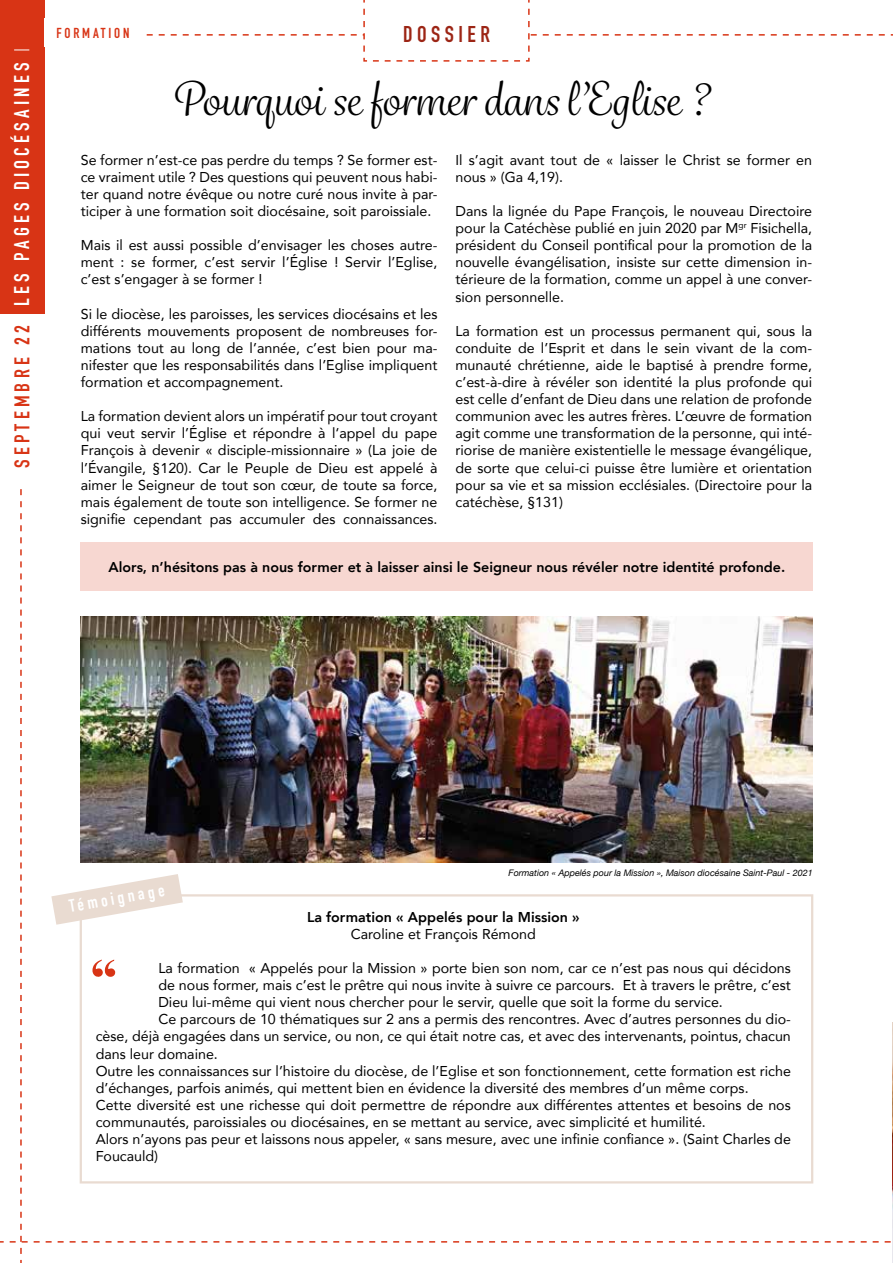
<style>
.page{position:relative;width:893px;height:1263px;background:#fff}
.page>*{position:absolute;margin:0;border:0;box-sizing:border-box;transform-origin:0 0}
.t1{font:45px "Grafolita Script";color:#000}
.t2{font:700 22.5px "DIN Condensed";letter-spacing:.2em;color:#9c2515}
.t3{font:700 21px "DIN Condensed";letter-spacing:.2em;color:#fff}
.t4{font:700 21px "DIN Condensed";letter-spacing:.2em;color:#d83415}
.t5{font:700 17.55px "DIN Condensed";color:#fff}
.t6{font:14.25px/17.1px "Avenir";color:#000;text-align:justify}
.t7{font:800 14.25px "Avenir";color:#000}
.t8{font:700 14.25px "DIN Condensed";letter-spacing:.2em;color:#d83415}
.t9{font:italic 9px "Helvetica Neue";color:#000}
</style>
<div class="page">
<div style="left:0;top:0;width:45px;height:314px;background:#d83415"></div>
<svg style="left:14px;top:50px;width:15px;height:1px"></svg>
<svg style="left:147px;top:0;width:746px;height:62px"></svg>
<img style="left:0;top:489px;width:893px;height:774px">
<h3 class="t3" style="left:8px;top:306px;width:244px;rotate:-90deg">LES PAGES DIOCÉSAINES</h3>
<h3 class="t4" style="left:8px;top:468px;width:144px;rotate:-90deg">SEPTEMBRE 22</h3>
<p class="t8" style="left:56px;top:23px;width:75px">FORMATION</p>
<h2 class="t2" style="left:403px;top:19px;width:88px">DOSSIER</h2>
<h1 class="t1" style="left:171px;top:70px;width:539px">Pourquoi se former dans l’Eglise ?</h1>
<p class="t6" style="left:81px;top:151px;width:358px">Se former n’est-ce pas perdre du temps ? Se former est&shy;ce vraiment utile ? Des questions qui peuvent nous habi&shy;ter quand notre évêque ou notre curé nous invite à par&shy;ticiper à une formation soit diocésaine, soit paroissiale.</p>
<p class="t6" style="left:81px;top:236px;width:358px">Mais il est aussi possible d’envisager les choses autre&shy;ment : se former, c’est servir l’Église ! Servir l’Eglise, c’est s’engager à se former !</p>
<p class="t6" style="left:81px;top:305px;width:358px">Si le diocèse, les paroisses, les services diocésains et les différents mouvements proposent de nombreuses for&shy;mations tout au long de l’année, c’est bien pour ma&shy;nifester que les responsabilités dans l’Eglise impliquent formation et accompagnement.</p>
<p class="t6" style="left:81px;top:407px;width:358px">La formation devient alors un impératif pour tout croyant qui veut servir l’Église et répondre à l‘appel du pape François à devenir « disciple-missionnaire » (La joie de l’Évangile, §120). Car le Peuple de Dieu est appelé à aimer le Seigneur de tout son cœur, de toute sa force, mais également de toute son intelligence. Se former ne signifie cependant pas accumuler des connaissances.</p>
<p class="t6" style="left:455px;top:151px;width:358px">Il s’agit avant tout de « laisser le Christ se former en nous » (Ga 4,19).</p>
<p class="t6" style="left:455px;top:202px;width:358px">Dans la lignée du Pape François, le nouveau Directoire pour la Catéchèse publié en juin 2020 par M<sup>gr</sup> Fisichella, président du Conseil pontifical pour la promotion de la nouvelle évangélisation, insiste sur cette dimension in&shy;térieure de la formation, comme un appel à une conver&shy;sion personnelle.</p>
<p class="t6" style="left:455px;top:322px;width:358px">La formation est un processus permanent qui, sous la conduite de l’Esprit et dans le sein vivant de la com&shy;munauté chrétienne, aide le baptisé à prendre forme, c’est-à-dire à révéler son identité la plus profonde qui est celle d’enfant de Dieu dans une relation de profonde communion avec les autres frères. L’œuvre de formation agit comme une transformation de la personne, qui inté&shy;riorise de manière existentielle le message évangélique, de sorte que celui-ci puisse être lumière et orientation pour sa vie et sa mission ecclésiales. (Directoire pour la catéchèse, §131)</p>
<p class="t7" style="left:108px;top:555px;width:678px">Alors, n’hésitons pas à nous former et à laisser ainsi le Seigneur nous révéler notre identité profonde.</p>
<p class="t9" style="left:508px;top:866px;width:306px">Formation « Appelés pour la Mission », Maison diocésaine Saint-Paul - 2021</p>
<p class="t5" style="left:67px;top:895px;width:98px;rotate:-10deg">Témoignage</p>
<p class="t7" style="left:307px;top:906px;width:274px">La formation « Appelés pour la Mission »</p>
<p class="t6" style="left:351px;top:925px;width:187px">Caroline et François Rémond</p>
<p class="t6" style="left:158px;top:959px;width:634px">La formation « Appelés pour la Mission » porte bien son nom, car ce n’est pas nous qui décidons</p>
<p class="t6" style="left:158px;top:976px;width:634px">de nous former, mais c’est le prêtre qui nous invite à suivre ce parcours. Et à travers le prêtre, c’est</p>
<p class="t6" style="left:158px;top:993px;width:566px">Dieu lui-même qui vient nous chercher pour le servir, quelle que soit la forme du service.</p>
<p class="t6" style="left:158px;top:1010px;width:634px">Ce parcours de 10 thématiques sur 2 ans a permis des rencontres. Avec d’autres personnes du dio-</p>
<p class="t6" style="left:96px;top:1027px;width:697px">cèse, déjà engagées dans un service, ou non, ce qui était notre cas, et avec des intervenants, pointus, chacun</p>
<p class="t6" style="left:96px;top:1045px;width:124px">dans leur domaine.</p>
<p class="t6" style="left:96px;top:1062px;width:697px">Outre les connaissances sur l’histoire du diocèse, de l’Eglise et son fonctionnement, cette formation est riche</p>
<p class="t6" style="left:96px;top:1079px;width:654px">d’échanges, parfois animés, qui mettent bien en évidence la diversité des membres d’un même corps.</p>
<p class="t6" style="left:96px;top:1096px;width:697px">Cette diversité est une richesse qui doit permettre de répondre aux différentes attentes et besoins de nos</p>
<p class="t6" style="left:96px;top:1113px;width:612px">communautés, paroissiales ou diocésaines, en se mettant au service, avec simplicité et humilité.</p>
<p class="t6" style="left:96px;top:1130px;width:697px">Alors n’ayons pas peur et laissons nous appeler, « sans mesure, avec une infinie confiance ». (Saint Charles de</p>
<p class="t6" style="left:96px;top:1147px;width:64px">Foucauld)</p>
</div>
